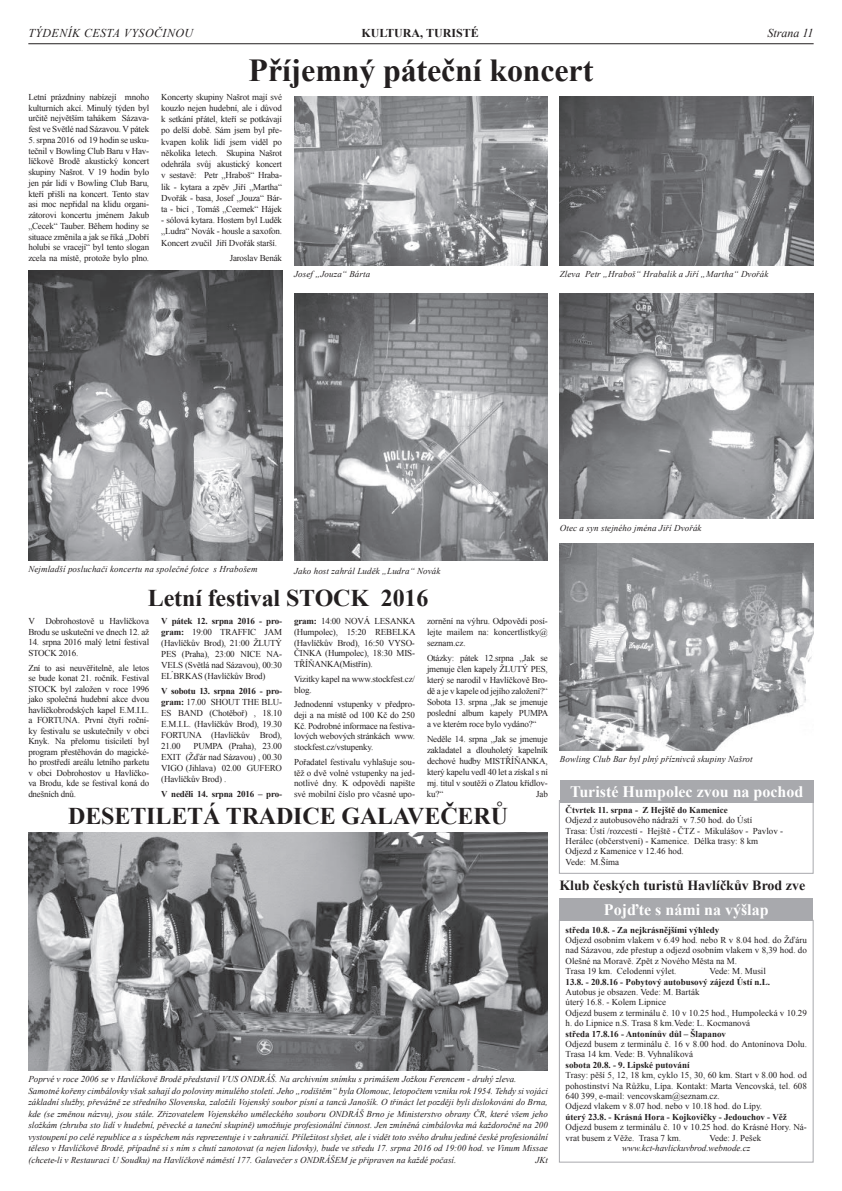
<style>
.page{position:relative;width:842px;height:1191px;background:#fff}
.page>*{position:absolute;margin:0;border:0;box-sizing:border-box;transform-origin:0 0}
.t1{font:700 32px "Times New Roman";letter-spacing:-.005em;color:#231f20}
.t2{font:700 24px "Times New Roman";letter-spacing:-.005em;color:#231f20}
.t3{font:700 16px "Times New Roman";color:#fff}
.t4{font:700 14px "Times New Roman";color:#231f20}
.t5{font:italic 12px "Times New Roman";letter-spacing:.035em;color:#231f20}
.t6{font:700 12px "Times New Roman";color:#231f20}
.t7{font:italic 12px "Times New Roman";color:#231f20}
.t8{font:9px/10.9px "Times New Roman";letter-spacing:-.01em;color:#231f20;text-align:justify}
.t9{font:italic 9px/11.5px "Times New Roman";color:#231f20}
.t10{font:700 9px "Times New Roman";color:#231f20}
.t11{font:700 9px "Times New Roman";letter-spacing:-.02em;color:#231f20}
.s1{font-weight:700}
</style>
<div class="page">
<hr style="left:28px;top:43px;width:786px;height:1px;background:#231f20">
<div style="left:559px;top:919px;width:255px;height:243px;border:1px solid #a8a9ad"></div>
<div style="left:559px;top:800px;width:255px;height:73px;border:1px solid #a8a9ad"></div>
<div style="left:559px;top:897px;width:254px;height:23px;background:#a8a9ad"></div>
<div style="left:560px;top:780px;width:254px;height:22px;background:#a8a9ad"></div>
<img style="left:28px;top:832px;width:520px;height:238px">
<img style="left:294px;top:96px;width:254px;height:170px">
<img style="left:294px;top:293px;width:254px;height:268px">
<img style="left:28px;top:270px;width:254px;height:290px">
<img style="left:560px;top:96px;width:254px;height:170px">
<img style="left:560px;top:293px;width:254px;height:226px">
<img style="left:560px;top:543px;width:254px;height:207px">
<h3 class="t5" style="left:28px;top:26px;width:166px">TÝDENÍK CESTA VYSOČINOU</h3>
<h3 class="t6" style="left:361px;top:26px;width:119px">KULTURA, TURISTÉ</h3>
<h3 class="t7" style="left:767px;top:26px;width:48px">Strana 11</h3>
<p class="t8" style="left:28px;top:91px;width:122px">Letní prázdniny nabízejí mnoho kulturních akcí. Minulý týden byl určitě největším tahákem Sázava&shy;fest ve Světlé nad Sázavou. V pátek</p>
<p class="t8" style="left:28px;top:134px;width:122px">5. srpna 2016 od 19 hodin se usku&shy;tečnil v Bowling Club Baru v Hav&shy;líčkově Brodě akustický koncert skupiny Našrot. V 19 hodin bylo jen pár lidí v Bowling Club Baru, kteří přišli na koncert. Tento stav asi moc nepřidal na klidu organi&shy;zátorovi koncertu jménem Jakub „Cecek“ Tauber. Během hodiny se situace změnila a jak se říká „Dobří holubi se vracejí“ byl tento slogan zcela na místě, protože bylo plno.</p>
<h1 class="t1" style="left:249px;top:53px;width:346px">Příjemný páteční koncert</h1>
<p class="t8" style="left:161px;top:91px;width:122px;line-height:11.2px">Koncerty skupiny Našrot mají své kouzlo nejen hudební, ale i důvod k setkání přátel, kteří se potkávají po delší době. Sám jsem byl pře&shy;kvapen kolik lidí jsem viděl po několika letech. Skupina Našrot odehrála svůj akustický koncert v sestavě: Petr „Hraboš“ Hraba&shy;lik - kytara a zpěv ,Jiří „Martha“ Dvořák - basa, Josef „Jouza“ Bár&shy;ta - bicí , Tomáš „Ceemek“ Hájek</p>
<p class="t8" style="left:161px;top:215px;width:122px;line-height:11.2px">- sólová kytara. Hostem byl Luděk „Ludra“ Novák - housle a saxofon.<br>Koncert zvučil Jiří Dvořák starší.</p>
<p class="t8" style="left:230px;top:253px;width:54px">Jaroslav Benák</p>
<p class="t9" style="left:294px;top:268px;width:78px">Josef „Jouza“ Bárta</p>
<p class="t9" style="left:560px;top:268px;width:210px">Zleva Petr „Hraboš“ Hrabalik a Jiří „Martha“ Dvořák</p>
<p class="t9" style="left:560px;top:522px;width:143px">Otec a syn stejného jména Jiří Dvořák</p>
<p class="t9" style="left:28px;top:563px;width:231px">Nejmladší posluchači koncertu na společné fotce s Hrabošem</p>
<p class="t9" style="left:294px;top:565px;width:148px">Jako host zahrál Luděk „Ludra“ Novák</p>
<h2 class="t2" style="left:148px;top:584px;width:282px">Letní festival STOCK 2016</h2>
<p class="t8" style="left:28px;top:616px;width:122px;line-height:10.5px">V Dobrohostově u Havlíčkova<br>Brodu se uskuteční ve dnech 12. až</p>
<p class="t8" style="left:28px;top:637px;width:122px;line-height:10.5px">14. srpna 2016 malý letní festival<br>STOCK 2016.</p>
<p class="t8" style="left:28px;top:662px;width:122px;line-height:10.5px">Zní to asi neuvěřitelně, ale letos se bude konat 21. ročník. Festival STOCK byl založen v roce 1996 jako společná hudební akce dvou havlíčkobrodských kapel E.M.I.L. a FORTUNA. První čtyři roční&shy;ky festivalu se uskutečnily v obci Knyk. Na přelomu tisíciletí byl program přestěhován do magické&shy;ho prostředí areálu letního parketu v obci Dobrohostov u Havlíčko&shy;va Brodu, kde se festival koná do dnešních dnů.</p>
<p class="t8" style="left:294px;top:616px;width:123px;line-height:10.6px"><span class="s1">gram:</span> 14:00 NOVÁ LESANKA (Humpolec), 15:20 REBELKA (Havlíčkův Brod), 16:50 VYSO-ČINKA (Humpolec), 18:30 MIS-TŘÍŇANKA(Mistřín).</p>
<p class="t8" style="left:294px;top:673px;width:122px;line-height:10.6px">Vizitky kapel na www.stockfest.cz/ blog.</p>
<p class="t8" style="left:294px;top:699px;width:122px;line-height:10.6px">Jednodenní vstupenky v předpro&shy;deji a na místě od 100 Kč do 250<br>Kč. Podrobné informace na festiva&shy;lových webových stránkách www. stockfest.cz/vstupenky.</p>
<p class="t8" style="left:294px;top:756px;width:122px;line-height:10.6px">Pořadatel festivalu vyhlašuje sou&shy;těž o dvě volné vstupenky na jed&shy;notlivé dny. K odpovědi napište své mobilní číslo pro včasné upo-</p>
<p class="t8" style="left:161px;top:616px;width:122px"><span class="s1">V pátek 12. srpna 2016 - pro&shy;gram:</span> 19:00 TRAFFIC JAM (Havlíčkův Brod), 21:00 ŽLUTÝ PES (Praha), 23:00 NICE NA-VELS (Světlá nad Sázavou), 00:30<br>EL BRKAS (Havlíčkův Brod)</p>
<p class="t8" style="left:427px;top:616px;width:122px">zornění na výhru. Odpovědi posí&shy;lejte mailem na: koncertlistky@ seznam.cz.</p>
<p class="t8" style="left:427px;top:653px;width:123px">Otázky: pátek 12.srpna „Jak se jmenuje člen kapely ŽLUTÝ PES, který se narodil v Havlíčkově Bro&shy;dě a je v kapele od jejího založení?“ Sobota 13. srpna „Jak se jmenuje poslední album kapely PUMPA a ve kterém roce bylo vydáno?“</p>
<p class="t8" style="left:427px;top:733px;width:122px">Neděle 14. srpna „Jak se jmenuje zakladatel a dlouholetý kapelník dechové hudby MISTŘÍŇANKA, který kapelu vedl 40 let a získal s ní mj. titul v soutěži o Zlatou křídlov&shy;ku?“</p>
<p class="t8" style="left:174px;top:670px;width:3px">́</p>
<p class="t8" style="left:161px;top:685px;width:122px"><span class="s1">V sobotu 13. srpna 2016 - pro&shy;gram:</span> 17.00 SHOUT THE BLU-ES BAND (Chotěboř) , 18.10<br>E.M.I.L. (Havlíčkův Brod), 19.30<br>FORTUNA (Havlíčkův Brod), 21.00</p>
<p class="t8" style="left:161px;top:740px;width:122px;text-indent:32px">PUMPA (Praha), 23.00<br>EXIT (Žďár nad Sázavou) , 00.30<br>VIGO (Jihlava) 02.00 GUFERO (Havlíčkův Brod) .</p>
<p class="t11" style="left:161px;top:789px;width:122px">V neděli 14. srpna 2016 – pro-</p>
<p class="t8" style="left:536px;top:788px;width:13px">Jab</p>
<h2 class="t2" style="left:68px;top:802px;width:441px">DESETILETÁ TRADICE GALAVEČERŮ</h2>
<p class="t9" style="left:28px;top:1073px;width:521px">Poprvé v roce 2006 se v Havlíčkově Brodě představil VUS ONDRÁŠ. Na archivním snímku s primášem Jožkou Ferencem - druhý zleva.<br>Samotné kořeny cimbálovky však sahají do poloviny minulého století. Jeho „rodištěm“ byla Olomouc, letopočtem vzniku rok 1954. Tehdy si vojáci základní služby, převážně ze středního Slovenska, založili Vojenský soubor písní a tanců Janošík. O třináct let později byli dislokováni do Brna, kde (se změnou názvu), jsou stále. Zřizovatelem Vojenského uměleckého souboru ONDRÁŠ Brno je Ministerstvo obrany ČR, které všem jeho složkám (zhruba sto lidí v hudební, pěvecké a taneční skupině) umožňuje profesionální činnost. Jen zmíněná cimbálovka má každoročně na 200 vystoupení po celé republice a s úspěchem nás reprezentuje i v zahraničí. Příležitost slyšet, ale i vidět toto svého druhu jediné české profesionální těleso v Havlíčkově Brodě, případně si s ním s chutí zanotovat (a nejen lidovky), bude ve středu 17. srpna 2016 od 19:00 hod. ve Vinum Missae (chcete-li v Restauraci U Soudku) na Havlíčkově náměstí 177. Galavečer s ONDRÁŠEM je připraven na každé počasí.</p>
<p class="t9" style="left:535px;top:1153px;width:14px">JKt</p>
<p class="t9" style="left:560px;top:753px;width:194px">Bowling Club Bar byl plný příznivců skupiny Našrot</p>
<h3 class="t3" style="left:570px;top:782px;width:235px">Turisté Humpolec zvou na pochod</h3>
<p class="t10" style="left:565px;top:805px;width:164px">Čtvrtek 11. srpna - Z Hejště do Kamenice</p>
<p class="t8" style="left:565px;top:815px;width:219px;line-height:10.4px;text-align:left">Odjezd z autobusového nádraží v 7.50 hod. do Ústí<br>Trasa: Ústí /rozcestí - Hejště - ČTZ - Mikulášov - Pavlov - Herálec (občerstvení) - Kamenice. Délka trasy: 8 km Odjezd z Kamenice v 12.46 hod.<br>Vede: M.Šíma</p>
<h3 class="t3" style="left:604px;top:900px;width:166px">Pojďte s námi na výšlap</h3>
<h3 class="t4" style="left:559px;top:877px;width:247px">Klub českých turistů Havlíčkův Brod zve</h3>
<p class="t10" style="left:565px;top:924px;width:155px">středa 10.8. - Za nejkrásnějšími výhledy</p>
<p class="t8" style="left:565px;top:934px;width:243px;line-height:10.4px;text-align:left">Odjezd osobním vlakem v 6.49 hod. nebo R v 8.04 hod. do Žďáru nad Sázavou, zde přestup a odjezd osobním vlakem v 8,39 hod. do Olešné na Moravě. Zpět z Nového Města na M.<br>Trasa 19 km. Celodenní výlet.</p>
<p class="t8" style="left:709px;top:965px;width:58px">Vede: M. Musil</p>
<p class="t10" style="left:565px;top:976px;width:206px">13.8. - 20.8.16 - Pobytový autobusový zájezd Ústí n.L.</p>
<p class="t8" style="left:565px;top:986px;width:243px;line-height:10.4px;text-align:left">Autobus je obsazen. Vede: M. Barták<br>úterý 16.8. - Kolem Lipnice<br>Odjezd busem z terminálu č. 10 v 10.25 hod., Humpolecká v 10.29 h. do Lipnice n.S. Trasa 8 km.Vede: L. Kocmanová</p>
<p class="t10" style="left:565px;top:1028px;width:162px">středa 17.8.16 - Antonínův důl – Šlapanov</p>
<p class="t8" style="left:565px;top:1038px;width:243px;line-height:10.4px">Odjezd busem z terminálu č. 16 v 8.00 hod. do Antonínova Dolu.<br>Trasa 14 km. Vede: B. Vyhnalíková</p>
<p class="t10" style="left:565px;top:1059px;width:126px">sobota 20.8. - 9. Lipské putování</p>
<p class="t8" style="left:565px;top:1070px;width:243px;line-height:10.4px;text-align:left">Trasy: pěší 5, 12, 18 km, cyklo 15, 30, 60 km. Start v 8.00 hod. od pohostinství Na Růžku, Lípa. Kontakt: Marta Vencovská, tel. 608<br>640 399, e-mail: vencovskam@seznam.cz.<br>Odjezd vlakem v 8.07 hod. nebo v 10.18 hod. do Lípy.</p>
<p class="t10" style="left:565px;top:1111px;width:223px">úterý 23.8. - Krásná Hora - Kojkovičky - Jedouchov - Věž</p>
<p class="t8" style="left:565px;top:1122px;width:243px;line-height:10.4px">Odjezd busem z terminálu č. 10 v 10.25 hod. do Krásné Hory. Ná&shy;vrat busem z Věže. Trasa 7 km.</p>
<p class="t8" style="left:709px;top:1132px;width:53px">Vede: J. Pešek</p>
<p class="t9" style="left:622px;top:1142px;width:130px">www.kct-havlickuvbrod.webnode.cz</p>
</div>
